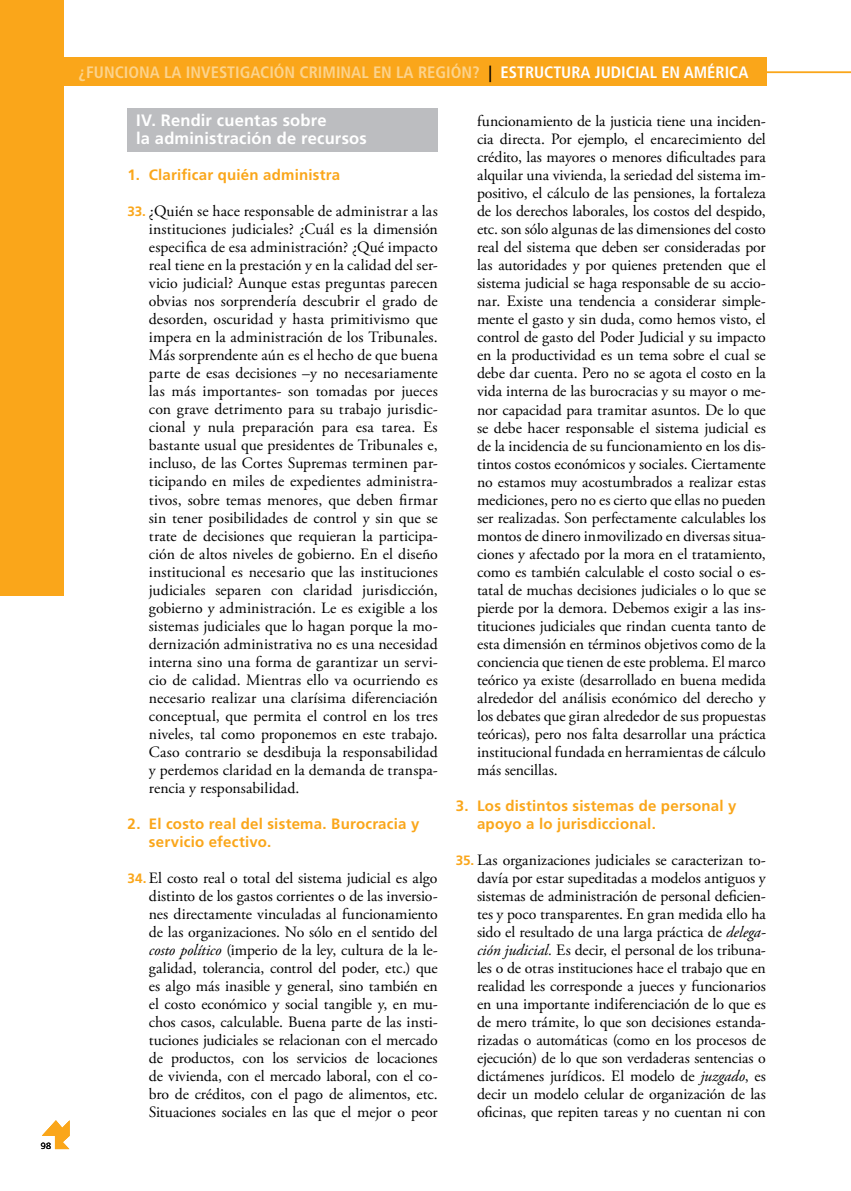
<style>
.page{position:relative;width:851px;height:1191px;background:#fff}
.page>*{position:absolute;margin:0;border:0;box-sizing:border-box;transform-origin:0 0}
.t1{font:700 condensed 16.5px "Frutiger LT Std";color:#fcd38c}
.t2{font:700 16.5px/18px "Frutiger LT Std";letter-spacing:.01em;color:#fff}
.t3{font:15.75px/18px "Adobe Garamond Pro";color:#000;text-align:justify}
.t4{font:700 15px/18px "Frutiger LT Std";letter-spacing:.015em;color:#faa61a}
.t5{font:300 9px "Frutiger LT Std";color:#000}
.s1{color:#000}
.s2{color:#fff}
.s3{font-family:"Frutiger LT Std";font-weight:700;font-size:13.5px;color:#faa61a}
.s4{font-style:italic}
</style>
<div class="page">
<svg style="left:42px;top:1120px;width:28px;height:29px"></svg>
<hr style="left:0;top:72px;width:850px;height:1px;background:#faa61a">
<div style="left:0;top:57px;width:766px;height:29px;background:#faa61a"></div>
<div style="left:0;top:0;width:64px;height:595px;background:#faa61a"></div>
<div style="left:128px;top:108px;width:309px;height:44px;background:#bcbdc0"></div>
<p class="t5" style="left:41px;top:1140px;width:12px">98</p>
<p class="t1" style="left:79px;top:62px;width:671px">¿FUNCIONA LA INVESTIGACIÓN CRIMINAL EN LA REGIÓN? <span class="s1">|</span> <span class="s2">ESTRUCTURA JUDICIAL EN AMÉRICA</span></p>
<p class="t2" style="left:136px;top:112px;width:232px">IV. Rendir cuentas sobre<br>la administración de recursos</p>
<p class="t4" style="left:128px;top:166px;width:214px">1. Clarificar quién administra</p>
<p class="t3" style="left:149px;top:203px;width:290px;text-indent:-21px"><span class="s3">33.</span> ¿Quién se hace responsable de administrar a las instituciones judiciales? ¿Cuál es la dimensión especifica de esa administración? ¿Qué impacto real tiene en la prestación y en la calidad del ser&shy;vicio judicial? Aunque estas preguntas parecen obvias nos sorprendería descubrir el grado de desorden, oscuridad y hasta primitivismo que impera en la administración de los Tribunales.<br>Más sorprendente aún es el hecho de que buena parte de esas decisiones –y no necesariamente las más importantes- son tomadas por jueces con grave detrimento para su trabajo jurisdic&shy;cional y nula preparación para esa tarea. Es bastante usual que presidentes de Tribunales e, incluso, de las Cortes Supremas terminen par&shy;ticipando en miles de expedientes administra&shy;tivos, sobre temas menores, que deben firmar sin tener posibilidades de control y sin que se trate de decisiones que requieran la participa&shy;ción de altos niveles de gobierno. En el diseño institucional es necesario que las instituciones judiciales separen con claridad jurisdicción, gobierno y administración. Le es exigible a los sistemas judiciales que lo hagan porque la mo&shy;dernización administrativa no es una necesidad interna sino una forma de garantizar un servi&shy;cio de calidad. Mientras ello va ocurriendo es necesario realizar una clarísima diferenciación conceptual, que permita el control en los tres niveles, tal como proponemos en este trabajo.<br>Caso contrario se desdibuja la responsabilidad y perdemos claridad en la demanda de transpa&shy;rencia y responsabilidad.</p>
<p class="t4" style="left:149px;top:814px;width:272px;text-indent:-21px">2. El costo real del sistema. Burocracia y servicio efectivo.</p>
<p class="t3" style="left:149px;top:869px;width:290px;text-indent:-21px"><span class="s3">34.</span> El costo real o total del sistema judicial es algo distinto de los gastos corrientes o de las inversio&shy;nes directamente vinculadas al funcionamiento de las organizaciones. No sólo en el sentido del <span class="s4">costo político</span> (imperio de la ley, cultura de la le&shy;galidad, tolerancia, control del poder, etc.) que es algo más inasible y general, sino también en el costo económico y social tangible y, en mu&shy;chos casos, calculable. Buena parte de las insti&shy;tuciones judiciales se relacionan con el mercado de productos, con los servicios de locaciones de vivienda, con el mercado laboral, con el co&shy;bro de créditos, con el pago de alimentos, etc.<br>Situaciones sociales en las que el mejor o peor</p>
<p class="t3" style="left:477px;top:113px;width:290px">funcionamiento de la justicia tiene una inciden&shy;cia directa. Por ejemplo, el encarecimiento del crédito, las mayores o menores dificultades para alquilar una vivienda, la seriedad del sistema im&shy;positivo, el cálculo de las pensiones, la fortaleza de los derechos laborales, los costos del despido, etc. son sólo algunas de las dimensiones del costo real del sistema que deben ser consideradas por las autoridades y por quienes pretenden que el sistema judicial se haga responsable de su accio&shy;nar. Existe una tendencia a considerar simple&shy;mente el gasto y sin duda, como hemos visto, el control de gasto del Poder Judicial y su impacto en la productividad es un tema sobre el cual se debe dar cuenta. Pero no se agota el costo en la vida interna de las burocracias y su mayor o me&shy;nor capacidad para tramitar asuntos. De lo que se debe hacer responsable el sistema judicial es de la incidencia de su funcionamiento en los dis&shy;tintos costos económicos y sociales. Ciertamente no estamos muy acostumbrados a realizar estas mediciones, pero no es cierto que ellas no pueden ser realizadas. Son perfectamente calculables los montos de dinero inmovilizado en diversas situa&shy;ciones y afectado por la mora en el tratamiento, como es también calculable el costo social o es&shy;tatal de muchas decisiones judiciales o lo que se pierde por la demora. Debemos exigir a las ins&shy;tituciones judiciales que rindan cuenta tanto de esta dimensión en términos objetivos como de la conciencia que tienen de este problema. El marco teórico ya existe (desarrollado en buena medida alrededor del análisis económico del derecho y los debates que giran alrededor de sus propuestas teóricas), pero nos falta desarrollar una práctica institucional fundada en herramientas de cálculo más sencillas.</p>
<p class="t4" style="left:477px;top:796px;width:261px;text-indent:-21px">3. Los distintos sistemas de personal y apoyo a lo jurisdiccional.</p>
<p class="t3" style="left:477px;top:851px;width:290px;text-indent:-21px"><span class="s3">35.</span> Las organizaciones judiciales se caracterizan to&shy;davía por estar supeditadas a modelos antiguos y sistemas de administración de personal deficien&shy;tes y poco transparentes. En gran medida ello ha sido el resultado de una larga práctica de <span class="s4">delega&shy;ción judicial.</span> Es decir, el personal de los tribuna&shy;les o de otras instituciones hace el trabajo que en realidad les corresponde a jueces y funcionarios en una importante indiferenciación de lo que es de mero trámite, lo que son decisiones estanda&shy;rizadas o automáticas (como en los procesos de ejecución) de lo que son verdaderas sentencias o dictámenes jurídicos. El modelo de <span class="s4">juzgado</span>, es decir un modelo celular de organización de las oficinas, que repiten tareas y no cuentan ni con</p>
</div>
